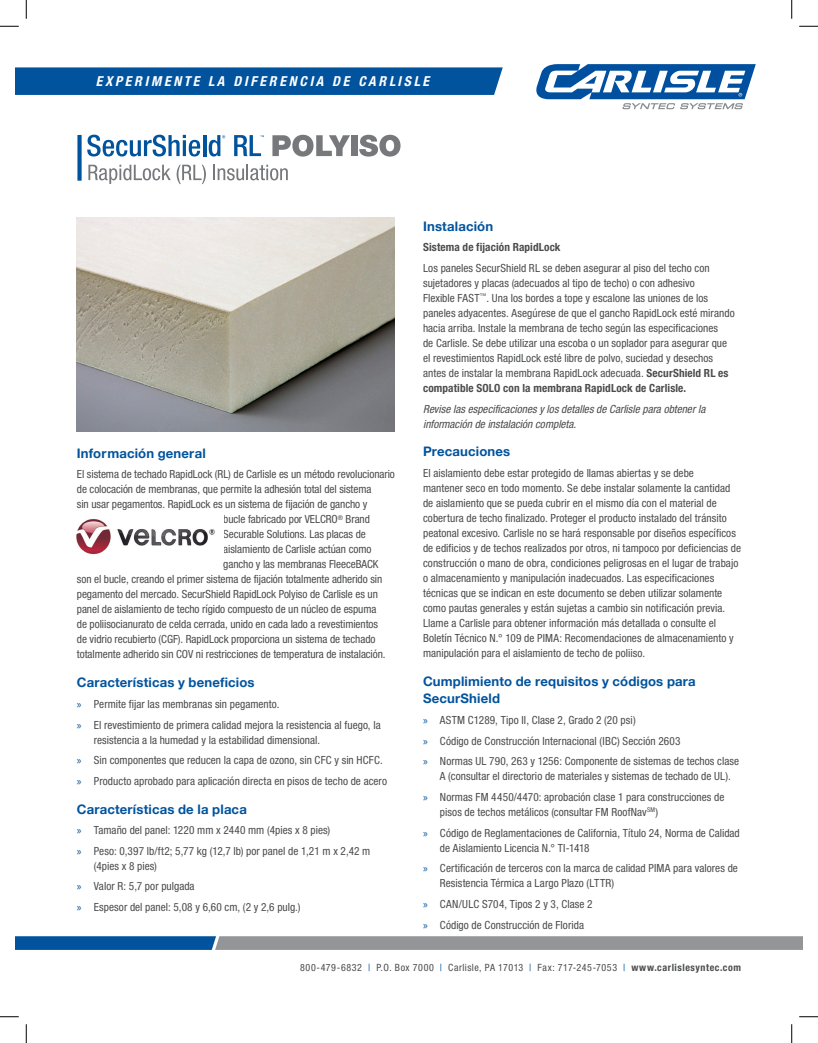
<style>
.page{position:relative;width:818px;height:1043px;background:#fff}
.page>*{position:absolute;margin:0;border:0;box-sizing:border-box;transform-origin:0 0}
.t1{font:italic 700 condensed 13.75px "Helvetica Neue";letter-spacing:.2em;color:#fff}
.t2{font:700 13.12px/17.5px "Helvetica Neue";letter-spacing:.01em;color:#01539e}
.t3{font:condensed 11.25px/15px "Helvetica Neue";color:#4b4c4d}
.t4{font:italic condensed 11.25px/15px "Helvetica Neue";color:#4b4c4d}
.t5{font:700 condensed 11.25px "Helvetica Neue";letter-spacing:.01em;color:#4b4c4d}
.t6{font:condensed 10px "Helvetica Neue";letter-spacing:.05em;color:#4b4c4d}
.s1{font-family:"Myriad Pro";font-stretch:normal;color:#01539e}
.s2{font-weight:700}
.s3{color:#01539e}
</style>
<div class="page">
<svg style="left:15px;top:936px;width:788px;height:13px;background:#71869b"></svg>
<svg style="left:536px;top:64px;width:219px;height:45px"></svg>
<img style="left:77px;top:218px;width:318px;height:213px">
<svg style="left:15px;top:67px;width:487px;height:28px;background:#0757a0"></svg>
<img style="left:76px;top:519px;width:139px;height:36px">
<svg style="left:87px;top:135px;width:113px;height:21px"></svg>
<hr style="left:203px;top:135px;width:3px;height:21px;background:#01539e">
<svg style="left:209px;top:135px;width:16px;height:21px"></svg>
<svg style="left:234px;top:135px;width:30px;height:21px"></svg>
<svg style="left:272px;top:135px;width:78px;height:22px"></svg>
<div style="left:351px;top:135px;width:6px;height:21px;background:#76787b"></div>
<svg style="left:359px;top:135px;width:41px;height:22px"></svg>
<svg style="left:88px;top:165px;width:83px;height:19px"></svg>
<svg style="left:177px;top:165px;width:29px;height:19px"></svg>
<svg style="left:213px;top:165px;width:75px;height:15px"></svg>
<div style="left:77px;top:135px;width:5px;height:46px;background:#01539e"></div>
<svg style="left:0;top:25px;width:19px;height:2px"></svg>
<svg style="left:799px;top:25px;width:19px;height:2px"></svg>
<svg style="left:0;top:1016px;width:19px;height:1px"></svg>
<svg style="left:799px;top:1016px;width:19px;height:1px"></svg>
<svg style="left:25px;top:0;width:2px;height:19px"></svg>
<svg style="left:25px;top:1024px;width:2px;height:18px"></svg>
<svg style="left:791px;top:0;width:1px;height:19px"></svg>
<svg style="left:791px;top:1024px;width:1px;height:18px"></svg>
<p class="t1" style="left:96px;top:73px;width:334px">EXPERIMENTE LA DIFERENCIA DE CARLISLE</p>
<p class="t2" style="left:77px;top:444px;width:130px">Información general</p>
<p class="t3" style="left:77px;top:467px;width:319px">El sistema de techado RapidLock (RL) de Carlisle es un método revolucionario</p>
<p class="t3" style="left:77px;top:482px;width:296px">de colocación de membranas, que permite la adhesión total del sistema</p>
<p class="t3" style="left:77px;top:497px;width:292px">sin usar pegamentos. RapidLock es un sistema de fijación de gancho y</p>
<p class="t3" style="left:223px;top:512px;width:148px">bucle fabricado por VELCRO<sup>®</sup> Brand</p>
<p class="t3" style="left:223px;top:527px;width:144px">Securable Solutions. Las placas de</p>
<p class="t3" style="left:223px;top:542px;width:150px">aislamiento de Carlisle actúan como</p>
<p class="t3" style="left:223px;top:557px;width:157px">gancho y las membranas FleeceBACK</p>
<p class="t3" style="left:77px;top:572px;width:307px">son el bucle, creando el primer sistema de fijación totalmente adherido sin</p>
<p class="t3" style="left:77px;top:587px;width:302px">pegamento del mercado. SecurShield RapidLock Polyiso de Carlisle es un</p>
<p class="t3" style="left:77px;top:602px;width:301px">panel de aislamiento de techo rígido compuesto de un núcleo de espuma</p>
<p class="t3" style="left:77px;top:617px;width:302px">de poliisocianurato de celda cerrada, unido en cada lado a revestimientos</p>
<p class="t3" style="left:77px;top:632px;width:300px">de vidrio recubierto (CGF). RapidLock proporciona un sistema de techado</p>
<p class="t3" style="left:77px;top:647px;width:310px">totalmente adherido sin COV ni restricciones de temperatura de instalación.</p>
<p class="t2" style="left:77px;top:673px;width:179px">Características y beneficios</p>
<p class="t3" style="left:77px;top:696px;width:204px"><span class="s1">»</span> Permite fijar las membranas sin pegamento.</p>
<p class="t3" style="left:94px;top:717px;width:288px;text-indent:-17px"><span class="s1">»</span> El revestimiento de primera calidad mejora la resistencia al fuego, la resistencia a la humedad y la estabilidad dimensional.</p>
<p class="t3" style="left:77px;top:752px;width:307px"><span class="s1">»</span> Sin componentes que reducen la capa de ozono, sin CFC y sin HCFC.</p>
<p class="t3" style="left:77px;top:773px;width:311px"><span class="s1">»</span> Producto aprobado para aplicación directa en pisos de techo de acero</p>
<p class="t2" style="left:77px;top:799px;width:171px">Características de la placa</p>
<p class="t3" style="left:77px;top:822px;width:255px"><span class="s1">»</span> Tamaño del panel: 1220 mm x 2440 mm (4pies x 8 pies)</p>
<p class="t3" style="left:94px;top:843px;width:278px;text-indent:-17px"><span class="s1">»</span> Peso: 0,397 lb/ft2; 5,77 kg (12,7 lb) por panel de 1,21 m x 2,42 m (4pies x 8 pies)</p>
<p class="t3" style="left:77px;top:878px;width:119px"><span class="s1">»</span> Valor R: 5,7 por pulgada</p>
<p class="t3" style="left:77px;top:899px;width:225px"><span class="s1">»</span> Espesor del panel: 5,08 y 6,60 cm, (2 y 2,6 pulg.)</p>
<p class="t2" style="left:423px;top:217px;width:72px">Instalación</p>
<p class="t5" style="left:423px;top:240px;width:139px">Sistema de fijación RapidLock</p>
<p class="t3" style="left:423px;top:260px;width:313px">Los paneles SecurShield RL se deben asegurar al piso del techo con sujetadores y placas (adecuados al tipo de techo) o con adhesivo<br>Flexible FAST<sup>™</sup>. Una los bordes a tope y escalone las uniones de los paneles adyacentes. Asegúrese de que el gancho RapidLock esté mirando hacia arriba. Instale la membrana de techo según las especificaciones<br>de Carlisle. Se debe utilizar una escoba o un soplador para asegurar que el revestimientos RapidLock esté libre de polvo, suciedad y desechos antes de instalar la membrana RapidLock adecuada. <span class="s2">SecurShield RL es compatible SOLO con la membrana RapidLock de Carlisle.</span></p>
<p class="t4" style="left:423px;top:401px;width:284px">Revise las especificaciones y los detalles de Carlisle para obtener la información de instalación completa.</p>
<p class="t2" style="left:423px;top:443px;width:89px">Precauciones</p>
<p class="t3" style="left:423px;top:465px;width:319px">El aislamiento debe estar protegido de llamas abiertas y se debe<br>mantener seco en todo momento. Se debe instalar solamente la cantidad de aislamiento que se pueda cubrir en el mismo día con el material de cobertura de techo finalizado. Proteger el producto instalado del tránsito peatonal excesivo. Carlisle no se hará responsable por diseños específicos de edificios y de techos realizados por otros, ni tampoco por deficiencias de construcción o mano de obra, condiciones peligrosas en el lugar de trabajo o almacenamiento y manipulación inadecuados. Las especificaciones técnicas que se indican en este documento se deben utilizar solamente como pautas generales y están sujetas a cambio sin notificación previa.<br>Llame a Carlisle para obtener información más detallada o consulte el Boletín Técnico N.° 109 de PIMA: Recomendaciones de almacenamiento y manipulación para el aislamiento de techo de poliiso.</p>
<p class="t2" style="left:423px;top:672px;width:274px">Cumplimiento de requisitos y códigos para<br>SecurShield</p>
<p class="t3" style="left:423px;top:712px;width:214px"><span class="s1">»</span> ASTM C1289, Tipo II, Clase 2, Grado 2 (20 psi)</p>
<p class="t3" style="left:423px;top:733px;width:259px"><span class="s1">»</span> Código de Construcción Internacional (IBC) Sección 2603</p>
<p class="t3" style="left:440px;top:753px;width:301px;text-indent:-17px"><span class="s1">»</span> Normas UL 790, 263 y 1256: Componente de sistemas de techos clase<br>A (consultar el directorio de materiales y sistemas de techado de UL).</p>
<p class="t3" style="left:440px;top:789px;width:286px;text-indent:-17px"><span class="s1">»</span> Normas FM 4450/4470: aprobación clase 1 para construcciones de pisos de techos metálicos (consultar FM RoofNav<sup>SM</sup>)</p>
<p class="t3" style="left:440px;top:825px;width:301px;text-indent:-17px"><span class="s1">»</span> Código de Reglamentaciones de California, Título 24, Norma de Calidad de Aislamiento Licencia N.° TI-1418</p>
<p class="t3" style="left:440px;top:860px;width:299px;text-indent:-17px"><span class="s1">»</span> Certificación de terceros con la marca de calidad PIMA para valores de<br>Resistencia Térmica a Largo Plazo (LTTR)</p>
<p class="t3" style="left:423px;top:896px;width:171px"><span class="s1">»</span> CAN/ULC S704, Tipos 2 y 3, Clase 2</p>
<p class="t3" style="left:423px;top:917px;width:162px"><span class="s1">»</span> Código de Construcción de Florida</p>
<p class="t6" style="left:300px;top:961px;width:442px">800-479-6832 <span class="s3">|</span> P.O. Box 7000 <span class="s3">|</span> Carlisle, PA 17013 <span class="s3">|</span> Fax: 717-245-7053 <span class="s3">|</span> <span class="s2">www.carlislesyntec.com</span></p>
</div>
